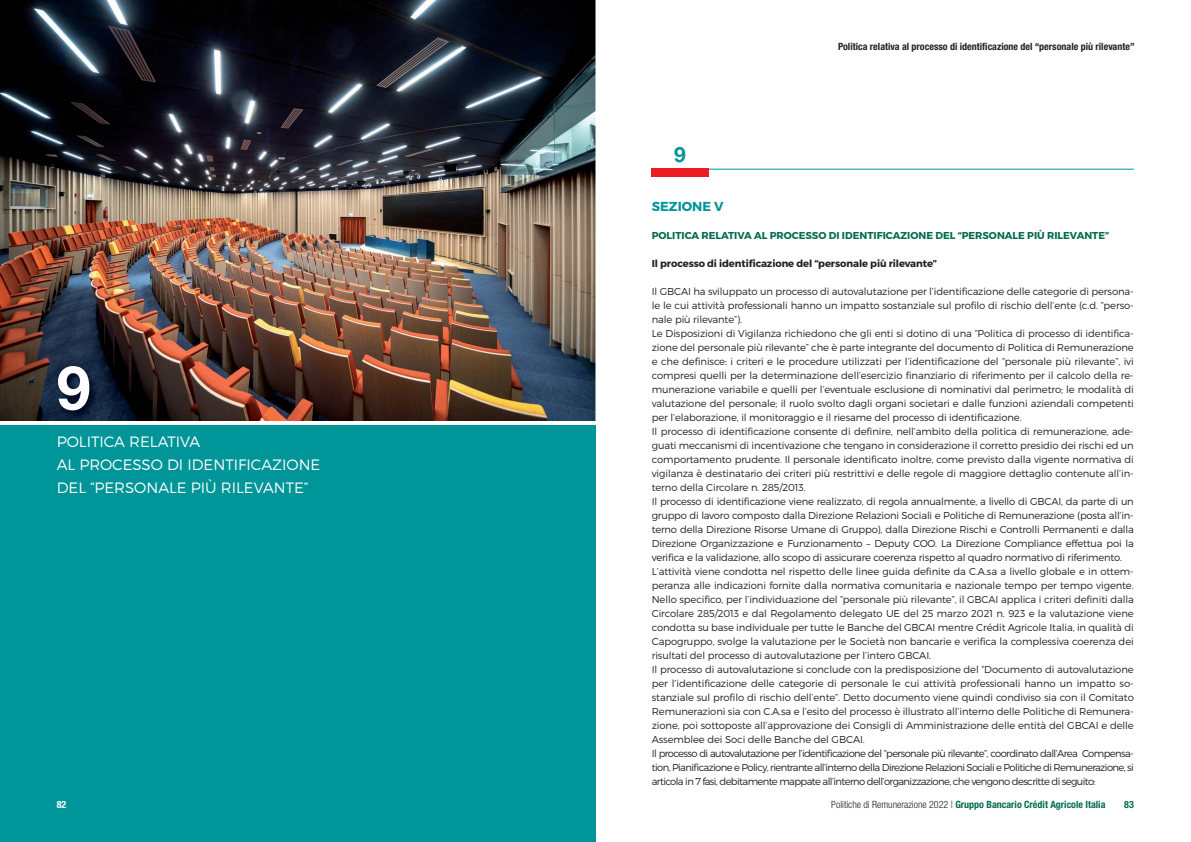
<style>
.page{position:relative;width:1191px;height:842px;background:#fff}
.page>*{position:absolute;margin:0;border:0;box-sizing:border-box;transform-origin:0 0}
.t1{font:700 61px "Helvetica Neue";color:#fff}
.t2{font:700 21px "Helvetica Neue";color:#009598}
.t3{font:300 15px/23px "Montserrat";color:#fff}
.t4{font:700 13px "Montserrat";color:#009598}
.t5{font:300 10px/14px "Montserrat";letter-spacing:-.01em;color:#231f20}
.t6{font:700 10px "Montserrat";color:#006c50}
.t7{font:700 condensed 10px "Helvetica Neue LT Std";color:#231f20}
.t8{font:700 condensed 10px "Helvetica Neue LT Std";color:#006c50}
.t9{font:700 10px "Montserrat";letter-spacing:-.01em;color:#231f20}
.t10{font:700 condensed 10px "Helvetica Neue LT Std";color:#fff}
.s1{font-weight:300;color:#231f20}
</style>
<div class="page">
<hr style="left:652px;top:169px;width:481px;height:1px;background:#009598">
<div style="left:651px;top:169px;width:57px;height:8px;background:#ed1c24"></div>
<img style="left:0;top:0;width:595px;height:421px">
<div style="left:0;top:425px;width:595px;height:417px;background:#009598"></div>
<img style="left:55px;top:363px;width:44px;height:57px">
<h1 class="t1" style="left:57px;top:350px;width:35px">9</h1>
<h3 class="t3" style="left:57px;top:430px;width:265px">POLITICA RELATIVA<br>AL PROCESSO DI IDENTIFICAZIONE<br>DEL “PERSONALE PIÙ RILEVANTE”</h3>
<p class="t10" style="left:57px;top:801px;width:11px">82</p>
<h2 class="t2" style="left:674px;top:141px;width:13px">9</h2>
<p class="t7" style="left:838px;top:42px;width:298px">Politica relativa al processo di identificazione del “personale più rilevante”</p>
<h3 class="t4" style="left:652px;top:199px;width:73px">SEZIONE V</h3>
<p class="t6" style="left:652px;top:230px;width:459px">POLITICA RELATIVA AL PROCESSO DI IDENTIFICAZIONE DEL “PERSONALE PIÙ RILEVANTE”</p>
<p class="t9" style="left:652px;top:258px;width:287px">Il processo di identificazione del “personale più rilevante”</p>
<p class="t5" style="left:652px;top:285px;width:483px">Il GBCAI ha sviluppato un processo di autovalutazione per l’identificazione delle categorie di persona&shy;le le cui attività professionali hanno un impatto sostanziale sul profilo di rischio dell’ente (c.d. “perso&shy;nale più rilevante”).<br>Le Disposizioni di Vigilanza richiedono che gli enti si dotino di una “Politica di processo di identifica&shy;zione del personale più rilevante” che è parte integrante del documento di Politica di Remunerazione e che definisce: i criteri e le procedure utilizzati per l’identificazione del “personale più rilevante”, ivi compresi quelli per la determinazione dell’esercizio finanziario di riferimento per il calcolo della re&shy;munerazione variabile e quelli per l’eventuale esclusione di nominativi dal perimetro; le modalità di valutazione del personale; il ruolo svolto dagli organi societari e dalle funzioni aziendali competenti per l’elaborazione, il monitoraggio e il riesame del processo di identificazione.<br>Il processo di identificazione consente di definire, nell’ambito della politica di remunerazione, ade&shy;guati meccanismi di incentivazione che tengano in considerazione il corretto presidio dei rischi ed un comportamento prudente. Il personale identificato inoltre, come previsto dalla vigente normativa di vigilanza è destinatario dei criteri più restrittivi e delle regole di maggiore dettaglio contenute all’in&shy;terno della Circolare n. 285/2013.<br>Il processo di identificazione viene realizzato, di regola annualmente, a livello di GBCAI, da parte di un gruppo di lavoro composto dalla Direzione Relazioni Sociali e Politiche di Remunerazione (posta all’in&shy;terno della Direzione Risorse Umane di Gruppo), dalla Direzione Rischi e Controlli Permanenti e dalla Direzione Organizzazione e Funzionamento – Deputy COO. La Direzione Compliance effettua poi la verifica e la validazione, allo scopo di assicurare coerenza rispetto al quadro normativo di riferimento.<br>L’attività viene condotta nel rispetto delle linee guida definite da C.A.sa a livello globale e in ottem&shy;peranza alle indicazioni fornite dalla normativa comunitaria e nazionale tempo per tempo vigente.<br>Nello specifico, per l’individuazione del “personale più rilevante”, il GBCAI applica i criteri definiti dalla Circolare 285/2013 e dal Regolamento delegato UE del 25 marzo 2021 n. 923 e la valutazione viene condotta su base individuale per tutte le Banche del GBCAI mentre Crédit Agricole Italia, in qualità di Capogruppo, svolge la valutazione per le Società non bancarie e verifica la complessiva coerenza dei risultati del processo di autovalutazione per l’intero GBCAI.<br>Il processo di autovalutazione si conclude con la predisposizione del “Documento di autovalutazione per l’identificazione delle categorie di personale le cui attività professionali hanno un impatto so&shy;stanziale sul profilo di rischio dell’ente”. Detto documento viene quindi condiviso sia con il Comitato Remunerazioni sia con C.A.sa e l’esito del processo è illustrato all’interno delle Politiche di Remunera&shy;zione, poi sottoposte all’approvazione dei Consigli di Amministrazione delle entità del GBCAI e delle Assemblee dei Soci delle Banche del GBCAI.<br>Il processo di autovalutazione per l’identificazione del “personale più rilevante”, coordinato dall’Area Compensa&shy;tion, Pianificazione e Policy, rientrante all’interno della Direzione Relazioni Sociali e Politiche di Remunerazione, si articola in 7 fasi, debitamente mappate all’interno dell’organizzazione, che vengono descritte di seguito:</p>
<p class="t8" style="left:831px;top:801px;width:276px"><span class="s1">Politiche di Remunerazione 2022 |</span> Gruppo Bancario Crédit Agricole Italia</p>
<p class="t8" style="left:1124px;top:801px;width:11px">83</p>
</div>
